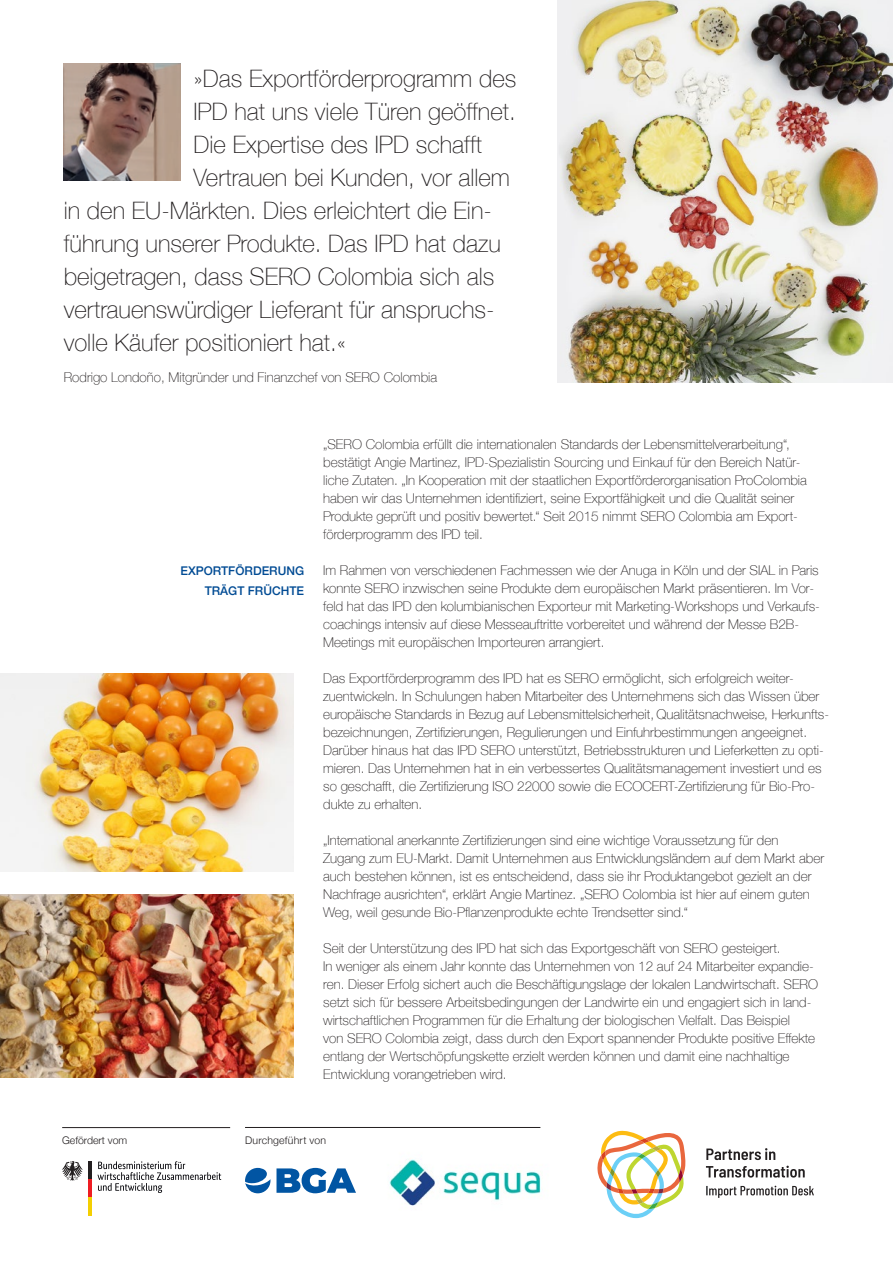
<style>
.page{position:relative;width:893px;height:1263px;background:#fff}
.page>*{position:absolute;margin:0;border:0;box-sizing:border-box;transform-origin:0 0}
.t1{font:100 24px "Helvetica Neue";color:#231f20}
.t2{font:100 13.5px/18px "Helvetica Neue";color:#231f20}
.t3{font:500 12px/19.5px "Helvetica Neue";color:#014b94;text-align:right}
.t4{font:300 10.5px "Helvetica Neue";letter-spacing:.01em;color:#231f20}
</style>
<div class="page">
<img style="left:557px;top:0;width:336px;height:383px">
<img style="left:64px;top:64px;width:117px;height:117px">
<img style="left:0;top:673px;width:293px;height:199px">
<img style="left:0;top:895px;width:293px;height:183px">
<svg style="left:597px;top:1130px;width:89px;height:88px"></svg>
<svg style="left:706px;top:1148px;width:69px;height:12px"></svg>
<svg style="left:706px;top:1166px;width:99px;height:11px"></svg>
<svg style="left:706px;top:1186px;width:108px;height:12px"></svg>
<hr style="left:62px;top:1127px;width:168px;height:1px;background:#231f20">
<hr style="left:245px;top:1127px;width:295px;height:1px;background:#231f20">
<svg style="left:97px;top:1161px;width:124px;height:32px"></svg>
<svg style="left:62px;top:1161px;width:21px;height:20px"></svg>
<hr style="left:88px;top:1162px;width:3px;height:18px;background:#231f20">
<hr style="left:88px;top:1180px;width:3px;height:18px;background:#ee1d23">
<hr style="left:88px;top:1198px;width:3px;height:18px;background:#f4cf02">
<img style="left:389px;top:1159px;width:152px;height:47px">
<svg style="left:245px;top:1168px;width:25px;height:25px"></svg>
<svg style="left:276px;top:1168px;width:80px;height:25px"></svg>
<h1 class="t1" style="left:194px;top:60px;width:324px">»Das Exportförderprogramm des</h1>
<h1 class="t1" style="left:194px;top:93px;width:324px">IPD hat uns viele Türen geöffnet.</h1>
<h1 class="t1" style="left:194px;top:126px;width:290px">Die Expertise des IPD schafft</h1>
<h1 class="t1" style="left:194px;top:159px;width:318px">Vertrauen bei Kunden, vor allem</h1>
<h1 class="t1" style="left:64px;top:192px;width:430px">in den EU-Märkten. Dies erleichtert die Ein-</h1>
<h1 class="t1" style="left:64px;top:225px;width:439px">führung unserer Produkte. Das IPD hat dazu</h1>
<h1 class="t1" style="left:64px;top:258px;width:432px">beigetragen, dass SERO Colombia sich als</h1>
<h1 class="t1" style="left:64px;top:291px;width:432px">vertrauenswürdiger Lieferant für anspruchs-</h1>
<h1 class="t1" style="left:64px;top:324px;width:284px">volle Käufer positioniert hat.«</h1>
<p class="t2" style="left:64px;top:367px;width:375px">Rodrigo Londoño, Mitgründer und Finanzchef von SERO Colombia</p>
<p class="t3" style="left:180px;top:560px;width:125px">EXPORTFÖRDERUNG<br>TRÄGT FRÜCHTE</p>
<p class="t2" style="left:323px;top:435px;width:485px">„SERO Colombia erfüllt die internationalen Standards der Lebensmittelverarbeitung“, bestätigt Angie Martinez, IPD-Spezialistin Sourcing und Einkauf für den Bereich Natür&shy;liche Zutaten. „In Kooperation mit der staatlichen Exportförderorganisation ProColombia haben wir das Unternehmen identifiziert, seine Exportfähigkeit und die Qualität seiner Produkte geprüft und positiv bewertet.“ Seit 2015 nimmt SERO Colombia am Export&shy;förderprogramm des IPD teil.</p>
<p class="t2" style="left:323px;top:561px;width:498px">Im Rahmen von verschiedenen Fachmessen wie der Anuga in Köln und der SIAL in Paris konnte SERO inzwischen seine Produkte dem europäischen Markt präsentieren. Im Vor&shy;feld hat das IPD den kolumbianischen Exporteur mit Marketing-Workshops und Verkaufs&shy;coachings intensiv auf diese Messeauftritte vorbereitet und während der Messe B2B-Meetings mit europäischen Importeuren arrangiert.</p>
<p class="t2" style="left:323px;top:669px;width:508px">Das Exportförderprogramm des IPD hat es SERO ermöglicht, sich erfolgreich weiter&shy;zuentwickeln. In Schulungen haben Mitarbeiter des Unternehmens sich das Wissen über europäische Standards in Bezug auf Lebensmittelsicherheit, Qualitätsnachweise, Herkunfts&shy;bezeichnungen, Zertifizierungen, Regulierungen und Einfuhrbestimmungen angeeignet.<br>Darüber hinaus hat das IPD SERO unterstützt, Betriebsstrukturen und Lieferketten zu opti&shy;mieren. Das Unternehmen hat in ein verbessertes Qualitätsmanagement investiert und es so geschafft, die Zertifizierung ISO 22000 sowie die ECOCERT-Zertifizierung für Bio-Pro&shy;dukte zu erhalten.</p>
<p class="t2" style="left:323px;top:831px;width:502px">„International anerkannte Zertifizierungen sind eine wichtige Voraussetzung für den<br>Zugang zum EU-Markt. Damit Unternehmen aus Entwicklungsländern auf dem Markt aber auch bestehen können, ist es entscheidend, dass sie ihr Produktangebot gezielt an der Nachfrage ausrichten“, erklärt Angie Martinez. „SERO Colombia ist hier auf einem guten Weg, weil gesunde Bio-Pflanzenprodukte echte Trendsetter sind.“</p>
<p class="t2" style="left:323px;top:939px;width:496px">Seit der Unterstützung des IPD hat sich das Exportgeschäft von SERO gesteigert.<br>In weniger als einem Jahr konnte das Unternehmen von 12 auf 24 Mitarbeiter expandie&shy;ren. Dieser Erfolg sichert auch die Beschäftigungslage der lokalen Landwirtschaft. SERO setzt sich für bessere Arbeitsbedingungen der Landwirte ein und engagiert sich in land&shy;wirtschaftlichen Programmen für die Erhaltung der biologischen Vielfalt. Das Beispiel<br>von SERO Colombia zeigt, dass durch den Export spannender Produkte positive Effekte entlang der Wertschöpfungskette erzielt werden können und damit eine nachhaltige Entwicklung vorangetrieben wird.</p>
<p class="t4" style="left:62px;top:1132px;width:67px">Gefördert vom</p>
<p class="t4" style="left:245px;top:1132px;width:83px">Durchgeführt von</p>
</div>
